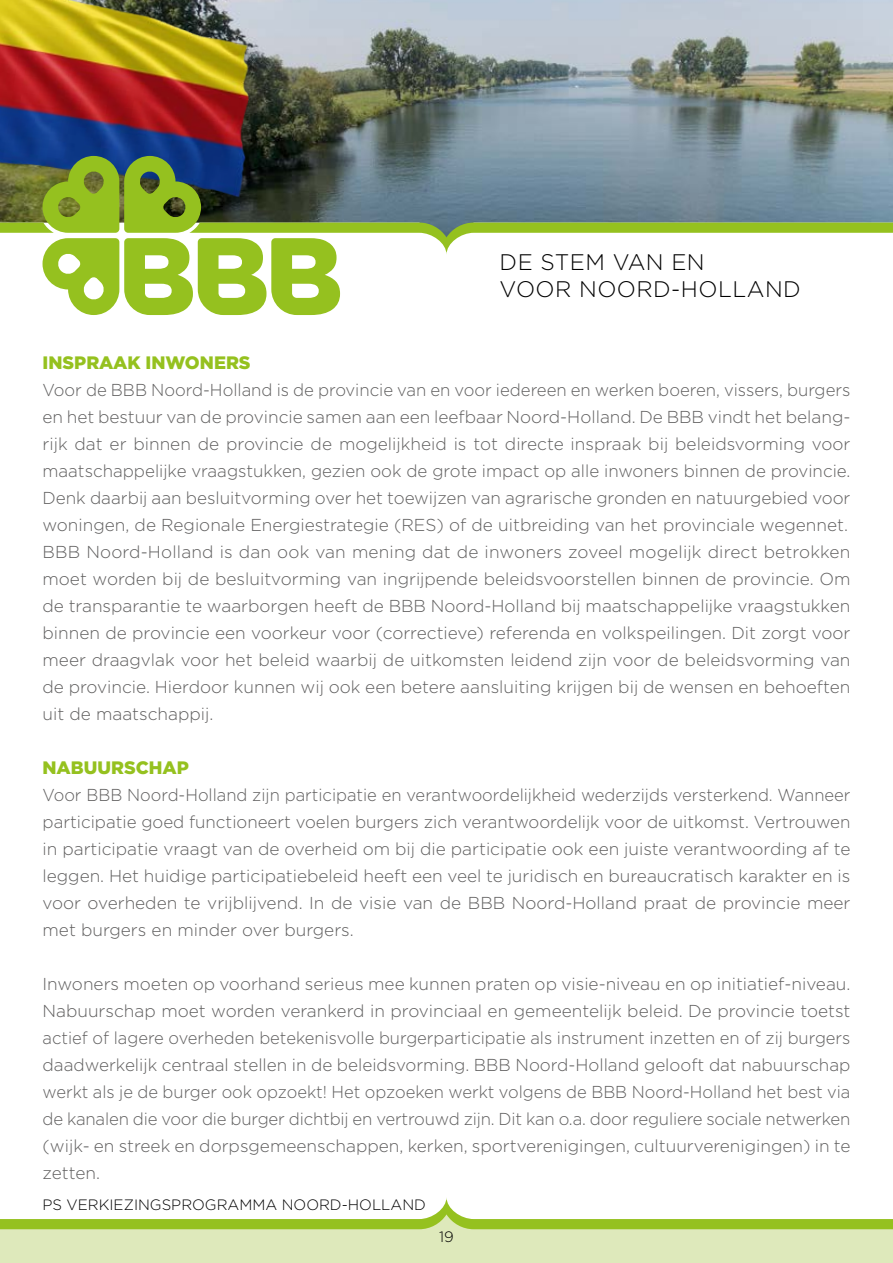
<style>
.page{position:relative;width:893px;height:1263px;background:#fff}
.page>*{position:absolute;margin:0;border:0;box-sizing:border-box;transform-origin:0 0}
.t1{font:300 22.5px/27px "Gotham";letter-spacing:.02em;color:#000}
.t2{font:900 18px "Gotham";color:#95c11f}
.t3{font:300 17.25px/27px "Gotham";color:#5f5e5e}
.t4{font:300 17.25px/27px "Gotham";color:#5f5e5e;text-align:justify;scale:.96 1}
.t5{font:300 15px "Gotham";color:#000}
</style>
<div class="page">
<div style="left:0;top:1225px;width:893px;height:38px;background:#dee9bb"></div>
<img style="left:272px;top:0;width:621px;height:156px">
<img style="left:0;top:0;width:272px;height:156px">
<svg style="left:0;top:156px;width:893px;height:159px"></svg>
<svg style="left:0;top:1198px;width:893px;height:32px"></svg>
<h1 class="t1" style="left:500px;top:248px;width:303px">DE STEM VAN EN<br>VOOR NOORD-HOLLAND</h1>
<p class="t2" style="left:43px;top:352px;width:210px">INSPRAAK INWONERS</p>
<p class="t3" style="left:43px;top:376px;width:809px">Voor de BBB Noord-Holland is de provincie van en voor iedereen en werken boeren, vissers, burgers en het bestuur van de provincie samen aan een leefbaar Noord-Holland. De BBB vindt het belang&shy;rijk dat er binnen de provincie de mogelijkheid is tot directe inspraak bij beleidsvorming voor maatschappelijke vraagstukken, gezien ook de grote impact op alle inwoners binnen de provincie.<br>Denk daarbij aan besluitvorming over het toewijzen van agrarische gronden en natuurgebied voor woningen, de Regionale Energiestrategie (RES) of de uitbreiding van het provinciale wegennet.<br>BBB Noord-Holland is dan ook van mening dat de inwoners zoveel mogelijk direct betrokken moet worden bij de besluitvorming van ingrijpende beleidsvoorstellen binnen de provincie. Om de transparantie te waarborgen heeft de BBB Noord-Holland bij maatschappelijke vraagstukken binnen de provincie een voorkeur voor (correctieve) referenda en volkspeilingen. Dit zorgt voor meer draagvlak voor het beleid waarbij de uitkomsten leidend zijn voor de beleidsvorming van de provincie. Hierdoor kunnen wij ook een betere aansluiting krijgen bij de wensen en behoeften uit de maatschappij.</p>
<p class="t2" style="left:43px;top:757px;width:148px">NABUURSCHAP</p>
<p class="t4" style="left:43px;top:781px;width:843px">Voor BBB Noord-Holland zijn participatie en verantwoordelijkheid wederzijds versterkend. Wanneer participatie goed functioneert voelen burgers zich verantwoordelijk voor de uitkomst. Vertrouwen in participatie vraagt van de overheid om bij die participatie ook een juiste verantwoording af te leggen. Het huidige participatiebeleid heeft een veel te juridisch en bureaucratisch karakter en is voor overheden te vrijblijvend. In de visie van de BBB Noord-Holland praat de provincie meer met burgers en minder over burgers.</p>
<p class="t3" style="left:43px;top:970px;width:809px;text-align:justify">Inwoners moeten op voorhand serieus mee kunnen praten op visie-niveau en op initiatief-niveau.<br>Nabuurschap moet worden verankerd in provinciaal en gemeentelijk beleid. De provincie toetst actief of lagere overheden betekenisvolle burgerparticipatie als instrument inzetten en of zij burgers daadwerkelijk centraal stellen in de beleidsvorming. BBB Noord-Holland gelooft dat nabuurschap werkt als je de burger ook opzoekt! Het opzoeken werkt volgens de BBB Noord-Holland het best via de kanalen die voor die burger dichtbij en vertrouwd zijn. Dit kan o.a. door reguliere sociale netwerken (wijk- en streek en dorpsgemeenschappen, kerken, sportverenigingen, cultuurverenigingen) in te zetten.</p>
<p class="t5" style="left:43px;top:1196px;width:385px">PS VERKIEZINGSPROGRAMMA NOORD-HOLLAND</p>
<p class="t5" style="left:439px;top:1229px;width:16px">19</p>
</div>
